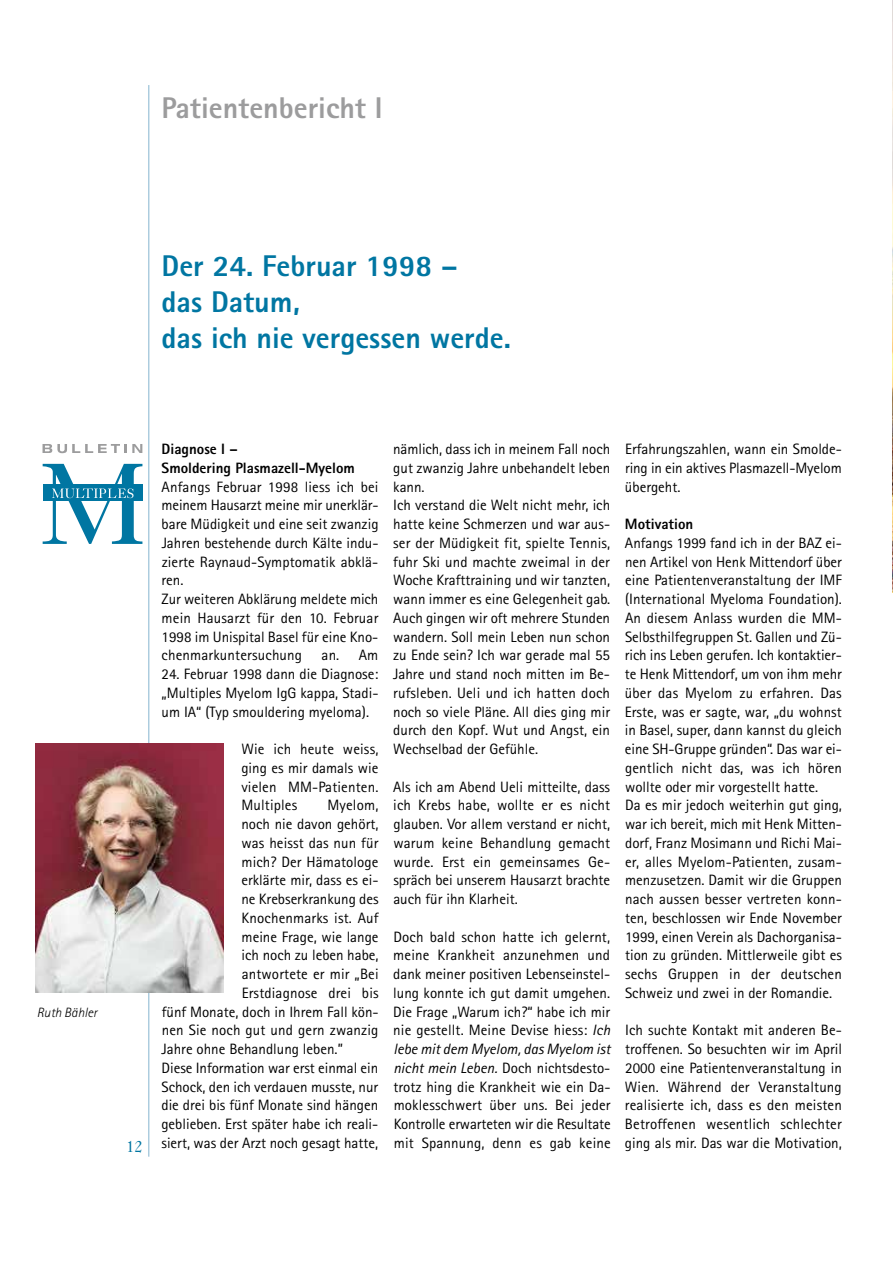
<style>
.page{position:relative;width:893px;height:1263px;background:#fff}
.page>*{position:absolute;margin:0;border:0;box-sizing:border-box;transform-origin:0 0}
.t1{font:800 30px/36px "Rotis Sans Serif";color:#0076a2}
.t2{font:800 30px "Rotis Sans Serif";color:#9c9c9d}
.t3{font:16.5px "Caslon 540 LT Std";color:#0076a2;scale:.96 1}
.t4{font:15px/18.8px "Rotis Sans Serif";color:#000;text-align:justify}
.t5{font:800 15px/18.8px "Rotis Sans Serif";color:#000}
.t6{font:italic 300 13.5px "Rotis Sans Serif";color:#000}
.s1{font-style:italic}
</style>
<div class="page">
<hr style="left:148px;top:85px;width:1px;height:1072px;background:#84b4cf">
<svg style="left:43px;top:444px;width:99px;height:9px"></svg>
<svg style="left:43px;top:464px;width:99px;height:80px"></svg>
<img style="left:36px;top:743px;width:187px;height:249px">
<img style="left:892px;top:0;width:1px;height:592px">
<h1 class="t2" style="left:162px;top:89px;width:223px">Patientenbericht I</h1>
<h1 class="t1" style="left:162px;top:247px;width:351px">Der 24. Februar 1998 –<br>das Datum,<br>das ich nie vergessen werde.</h1>
<p class="t6" style="left:37px;top:1004px;width:63px">Ruth Bähler</p>
<p class="t3" style="left:127px;top:1136px;width:18px">12</p>
<p class="t5" style="left:162px;top:439px;width:195px">Diagnose I –<br>Smoldering Plasmazell-Myelom</p>
<p class="t4" style="left:162px;top:477px;width:219px;text-align:left">Anfangs Februar 1998 liess ich bei meinem Hausarzt meine mir unerklär&shy;bare Müdigkeit und eine seit zwanzig<br>Jahren bestehende durch Kälte indu&shy;zierte Raynaud-Symptomatik abklä&shy;ren.<br>Zur weiteren Abklärung meldete mich mein Hausarzt für den 10. Februar<br>1998 im Unispital Basel für eine Kno&shy;chenmarkuntersuchung</p>
<p class="t4" style="left:322px;top:646px;width:58px">an. Am</p>
<p class="t4" style="left:161px;top:664px;width:218px">24. Februar 1998 dann die Diagnose: „Multiples Myelom IgG kappa, Stadi&shy;um IA“ (Typ smouldering myeloma).</p>
<p class="t4" style="left:241px;top:739px;width:139px">Wie ich heute weiss, ging es mir damals wie vielen MM-Patienten.<br>Multiples</p>
<p class="t4" style="left:328px;top:796px;width:52px">Myelom,</p>
<p class="t4" style="left:241px;top:814px;width:139px">noch nie davon gehört,</p>
<p class="t4" style="left:241px;top:833px;width:139px">was heisst das nun für</p>
<p class="t4" style="left:241px;top:852px;width:139px">mich? Der Hämatologe</p>
<p class="t4" style="left:242px;top:871px;width:138px">erklärte mir, dass es ei-</p>
<p class="t4" style="left:241px;top:889px;width:139px">ne Krebserkrankung des</p>
<p class="t4" style="left:242px;top:908px;width:139px">Knochenmarks ist. Auf</p>
<p class="t4" style="left:242px;top:927px;width:139px">meine Frage, wie lange</p>
<p class="t4" style="left:242px;top:946px;width:139px">ich noch zu leben habe,</p>
<p class="t4" style="left:242px;top:964px;width:139px">antwortete er mir „Bei</p>
<p class="t4" style="left:242px;top:983px;width:138px">Erstdiagnose drei bis</p>
<p class="t4" style="left:162px;top:1002px;width:218px">fünf Monate, doch in Ihrem Fall kön-</p>
<p class="t4" style="left:162px;top:1021px;width:218px">nen Sie noch gut und gern zwanzig</p>
<p class="t4" style="left:162px;top:1039px;width:183px">Jahre ohne Behandlung leben.”</p>
<p class="t4" style="left:162px;top:1058px;width:218px">Diese Information war erst einmal ein</p>
<p class="t4" style="left:161px;top:1077px;width:218px">Schock, den ich verdauen musste, nur</p>
<p class="t4" style="left:161px;top:1096px;width:218px">die drei bis fünf Monate sind hängen</p>
<p class="t4" style="left:161px;top:1114px;width:218px">geblieben. Erst später habe ich reali-</p>
<p class="t4" style="left:161px;top:1133px;width:218px">siert, was der Arzt noch gesagt hatte,</p>
<p class="t4" style="left:393px;top:439px;width:219px;text-align:left">nämlich, dass ich in meinem Fall noch gut zwanzig Jahre unbehandelt leben kann.<br>Ich verstand die Welt nicht mehr, ich hatte keine Schmerzen und war aus&shy;ser der Müdigkeit fit, spielte Tennis, fuhr Ski und machte zweimal in der<br>Woche Krafttraining und wir tanzten, wann immer es eine Gelegenheit gab.<br>Auch gingen wir oft mehrere Stunden wandern. Soll mein Leben nun schon zu Ende sein? Ich war gerade mal 55<br>Jahre und stand noch mitten im Be&shy;rufsleben. Ueli und ich hatten doch noch so viele Pläne. All dies ging mir durch den Kopf. Wut und Angst, ein<br>Wechselbad der Gefühle.</p>
<p class="t4" style="left:393px;top:777px;width:219px">Als ich am Abend Ueli mitteilte, dass ich Krebs habe, wollte er es nicht glauben. Vor allem verstand er nicht, warum keine Behandlung gemacht wurde. Erst ein gemeinsames Ge&shy;spräch bei unserem Hausarzt brachte auch für ihn Klarheit.</p>
<p class="t4" style="left:393px;top:927px;width:219px">Doch bald schon hatte ich gelernt, meine Krankheit anzunehmen und dank meiner positiven Lebenseinstel&shy;lung konnte ich gut damit umgehen.<br>Die Frage „Warum ich?“ habe ich mir nie gestellt. Meine Devise hiess: <span class="s1">Ich lebe mit dem Myelom, das Myelom ist nicht mein Leben.</span> Doch nichtsdesto&shy;trotz hing die Krankheit wie ein Da&shy;moklesschwert über uns. Bei jeder Kontrolle erwarteten wir die Resultate mit Spannung, denn es gab keine</p>
<p class="t4" style="left:625px;top:439px;width:218px">Erfahrungszahlen, wann ein Smolde&shy;ring in ein aktives Plasmazell-Myelom übergeht.</p>
<p class="t5" style="left:625px;top:514px;width:70px">Motivation</p>
<p class="t4" style="left:625px;top:533px;width:219px;text-align:left">Anfangs 1999 fand ich in der BAZ ei&shy;nen Artikel von Henk Mittendorf über eine Patientenveranstaltung der IMF (International Myeloma Foundation).<br>An diesem Anlass wurden die MM-Selbsthilfegruppen St. Gallen und Zü&shy;rich ins Leben gerufen. Ich kontaktier&shy;te Henk Mittendorf, um von ihm mehr über das Myelom zu erfahren. Das Erste, was er sagte, war, „du wohnst in Basel, super, dann kannst du gleich eine SH-Gruppe gründen“. Das war ei&shy;gentlich nicht das, was ich hören wollte oder mir vorgestellt hatte.<br>Da es mir jedoch weiterhin gut ging, war ich bereit, mich mit Henk Mitten&shy;dorf, Franz Mosimann und Richi Mai&shy;er, alles Myelom-Patienten, zusam&shy;menzusetzen. Damit wir die Gruppen nach aussen besser vertreten konn&shy;ten, beschlossen wir Ende November 1999, einen Verein als Dachorganisa&shy;tion zu gründen. Mittlerweile gibt es sechs Gruppen in der deutschen Schweiz und zwei in der Romandie.</p>
<p class="t4" style="left:625px;top:1021px;width:219px">Ich suchte Kontakt mit anderen Be&shy;troffenen. So besuchten wir im April 2000 eine Patientenveranstaltung in Wien. Während der Veranstaltung realisierte ich, dass es den meisten Betroffenen wesentlich schlechter ging als mir. Das war die Motivation,</p>
</div>
